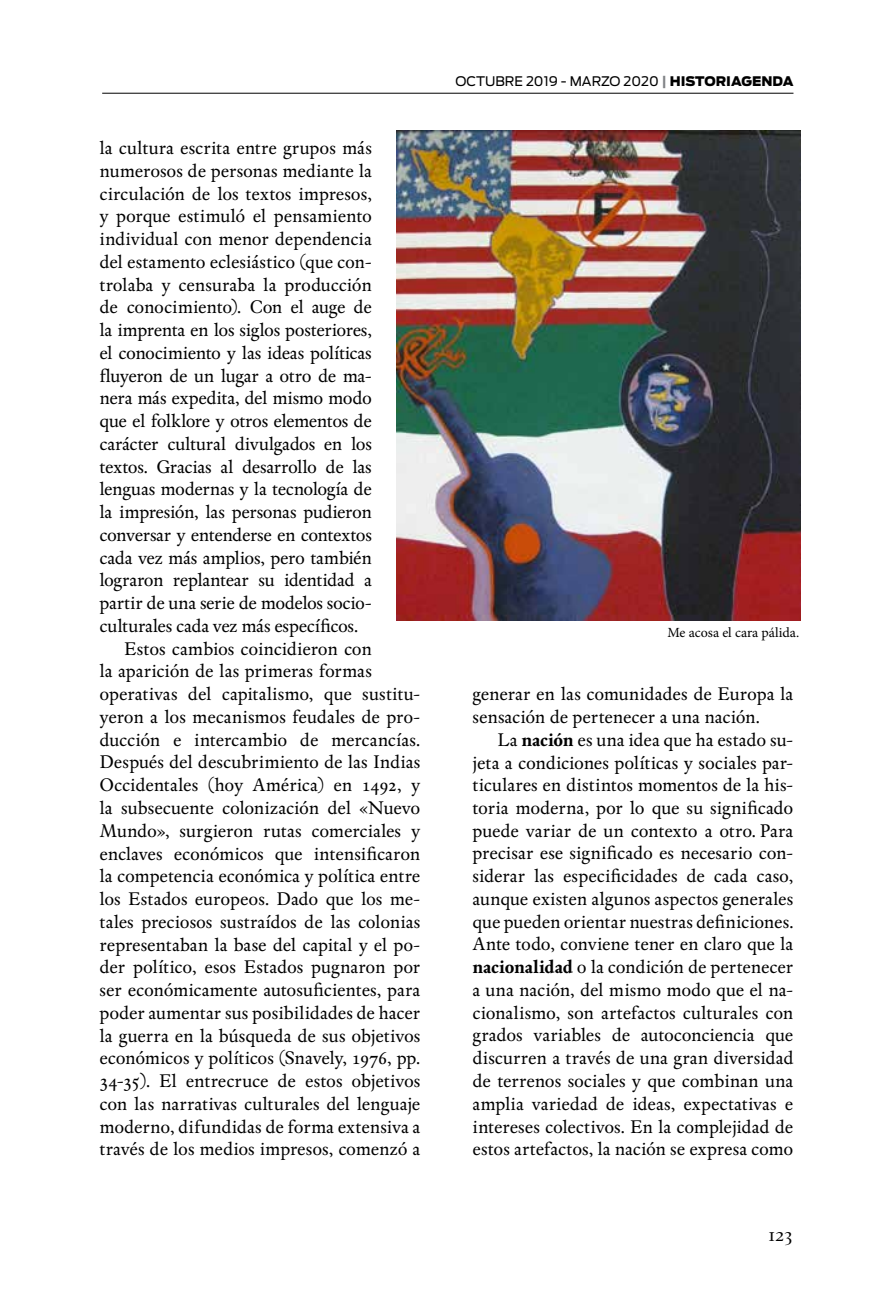
<style>
.page{position:relative;width:893px;height:1290px;background:#fff}
.page>*{position:absolute;margin:0;border:0;box-sizing:border-box;transform-origin:0 0}
.t1{font:21px "Wessex";color:#000}
.t2{font:19.25px/22.8px "Espinosa Nova";letter-spacing:-.01em;color:#000}
.t3{font:19.25px "Espinosa Nova";letter-spacing:-.03em;color:#000}
.t4{font:14px "Minion Pro";color:#000}
.t5{font:13.12px "Antenna";color:#000}
.s1{font-weight:700;color:#808285}
.s2{font-weight:900}
.s3{font-weight:700}
</style>
<div class="page">
<hr style="left:102px;top:93px;width:691px;height:1px;background:#000">
<img style="left:397px;top:130px;width:403px;height:490px">
<p class="t2" style="left:100px;top:137px;width:274px">la cultura escrita entre grupos más</p>
<p class="t2" style="left:100px;top:160px;width:274px">numerosos de personas mediante la</p>
<p class="t2" style="left:100px;top:183px;width:274px">circulación de los textos impresos,</p>
<p class="t2" style="left:100px;top:205px;width:274px">y porque estimuló el pensamiento</p>
<p class="t2" style="left:100px;top:228px;width:274px">individual con menor dependencia</p>
<p class="t2" style="left:100px;top:251px;width:274px">del estamento eclesiástico (que con-</p>
<p class="t2" style="left:100px;top:274px;width:274px">trolaba y censuraba la producción</p>
<p class="t2" style="left:100px;top:296px;width:274px">de conocimiento). Con el auge de</p>
<p class="t2" style="left:100px;top:319px;width:274px">la imprenta en los siglos posteriores,</p>
<p class="t2" style="left:100px;top:342px;width:274px">el conocimiento y las ideas políticas</p>
<p class="t2" style="left:100px;top:365px;width:274px">fluyeron de un lugar a otro de ma-</p>
<p class="t2" style="left:100px;top:387px;width:274px">nera más expedita, del mismo modo</p>
<p class="t3" style="left:100px;top:410px;width:274px">que el folklore y otros elementos de</p>
<p class="t2" style="left:100px;top:433px;width:274px">carácter cultural divulgados en los</p>
<p class="t2" style="left:100px;top:456px;width:274px">textos. Gracias al desarrollo de las</p>
<p class="t2" style="left:100px;top:478px;width:274px">lenguas modernas y la tecnología de</p>
<p class="t2" style="left:100px;top:501px;width:274px">la impresión, las personas pudieron</p>
<p class="t3" style="left:100px;top:524px;width:274px">conversar y entenderse en contextos</p>
<p class="t2" style="left:100px;top:547px;width:274px">cada vez más amplios, pero también</p>
<p class="t2" style="left:100px;top:569px;width:274px">lograron replantear su identidad a</p>
<p class="t2" style="left:100px;top:592px;width:274px">partir de una serie de modelos socio-</p>
<p class="t2" style="left:100px;top:615px;width:260px">culturales cada vez más específicos.</p>
<p class="t2" style="left:124px;top:638px;width:249px">Estos cambios coincidieron con</p>
<p class="t2" style="left:100px;top:660px;width:274px">la aparición de las primeras formas</p>
<p class="t2" style="left:100px;top:683px;width:322px">operativas del capitalismo, que sustitu-</p>
<p class="t2" style="left:100px;top:706px;width:322px">yeron a los mecanismos feudales de pro-</p>
<p class="t2" style="left:100px;top:729px;width:322px">ducción e intercambio de mercancías.</p>
<p class="t2" style="left:100px;top:751px;width:322px">Después del descubrimiento de las Indias</p>
<p class="t2" style="left:100px;top:774px;width:322px">Occidentales (hoy América) en 1492, y</p>
<p class="t2" style="left:100px;top:797px;width:322px">la subsecuente colonización del «Nuevo</p>
<p class="t2" style="left:100px;top:820px;width:322px">Mundo», surgieron rutas comerciales y</p>
<p class="t2" style="left:100px;top:842px;width:322px">enclaves económicos que intensificaron</p>
<p class="t2" style="left:100px;top:865px;width:322px">la competencia económica y política entre</p>
<p class="t2" style="left:100px;top:888px;width:322px">los Estados europeos. Dado que los me-</p>
<p class="t2" style="left:100px;top:911px;width:322px">tales preciosos sustraídos de las colonias</p>
<p class="t2" style="left:100px;top:933px;width:322px">representaban la base del capital y el po-</p>
<p class="t2" style="left:100px;top:956px;width:322px">der político, esos Estados pugnaron por</p>
<p class="t2" style="left:100px;top:979px;width:322px">ser económicamente autosuficientes, para</p>
<p class="t2" style="left:100px;top:1002px;width:322px">poder aumentar sus posibilidades de hacer</p>
<p class="t2" style="left:100px;top:1024px;width:322px">la guerra en la búsqueda de sus objetivos</p>
<p class="t2" style="left:100px;top:1047px;width:322px">económicos y políticos (Snavely, 1976, pp.</p>
<p class="t2" style="left:100px;top:1070px;width:322px">34-35). El entrecruce de estos objetivos</p>
<p class="t2" style="left:100px;top:1093px;width:322px">con las narrativas culturales del lenguaje</p>
<p class="t2" style="left:100px;top:1115px;width:322px">moderno, difundidas de forma extensiva a</p>
<p class="t2" style="left:100px;top:1138px;width:322px">través de los medios impresos, comenzó a</p>
<p class="t5" style="left:455px;top:73px;width:339px">OCTUBRE 2019 - MARZO 2020 <span class="s1">|</span> <span class="s2">HISTORIAGENDA</span></p>
<p class="t4" style="left:667px;top:623px;width:133px">Me acosa el cara pálida.</p>
<p class="t2" style="left:473px;top:683px;width:322px">generar en las comunidades de Europa la sensación de pertenecer a una nación.</p>
<p class="t2" style="left:472px;top:729px;width:322px;text-align:justify;text-indent:25px">La <span class="s3">nación</span> es una idea que ha estado su&shy;jeta a condiciones políticas y sociales par&shy;ticulares en distintos momentos de la his&shy;toria moderna, por lo que su significado puede variar de un contexto a otro. Para precisar ese significado es necesario con&shy;siderar las especificidades de cada caso, aunque existen algunos aspectos generales que pueden orientar nuestras definiciones.<br>Ante todo, conviene tener en claro que la <span class="s3">nacionalidad</span> o la condición de pertenecer a una nación, del mismo modo que el na&shy;cionalismo, son artefactos culturales con grados variables de autoconciencia que discurren a través de una gran diversidad de terrenos sociales y que combinan una amplia variedad de ideas, expectativas e intereses colectivos. En la complejidad de estos artefactos, la nación se expresa como</p>
<p class="t1" style="left:768px;top:1223px;width:26px">123</p>
</div>
